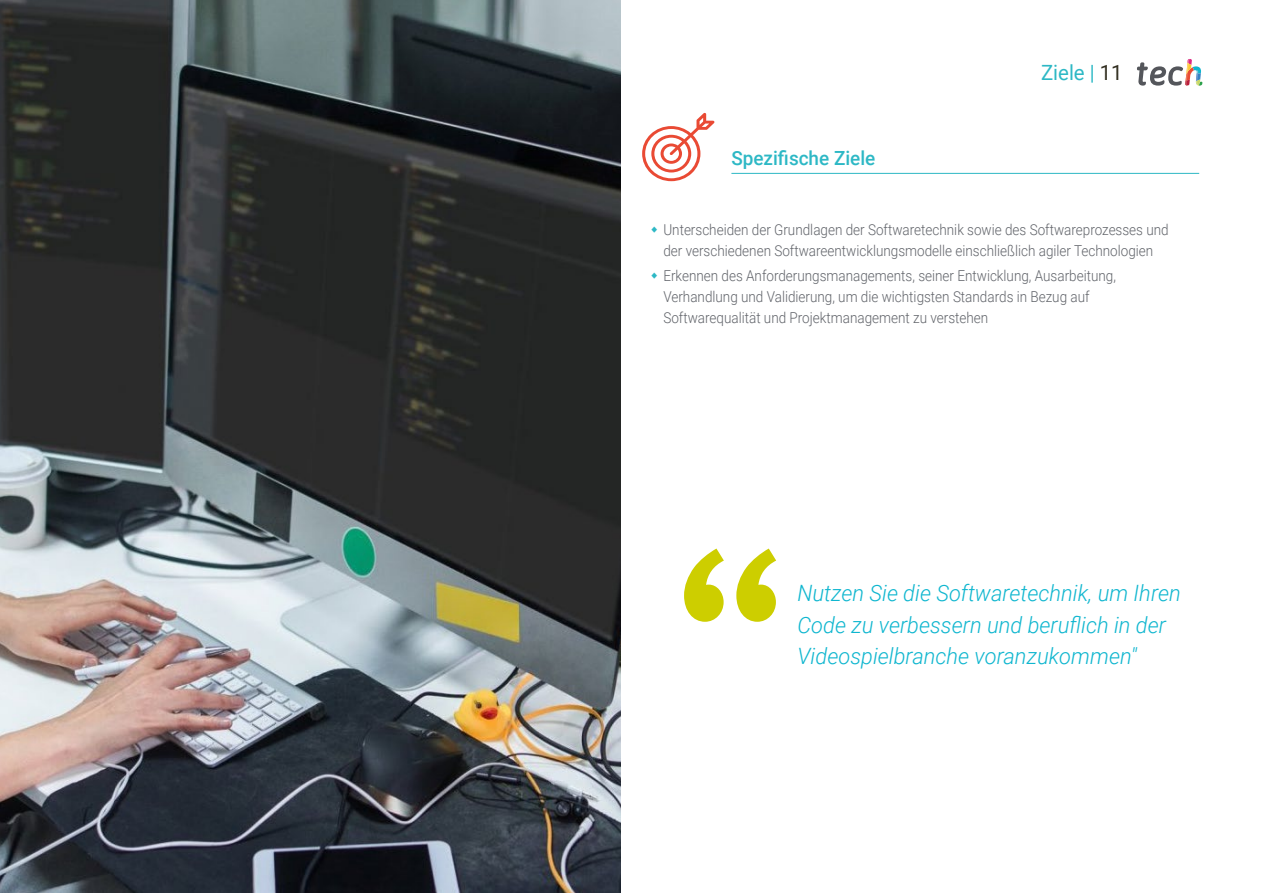
<style>
.page{position:relative;width:1263px;height:893px;background:#fff}
.page>*{position:absolute;margin:0;border:0;box-sizing:border-box;transform-origin:0 0}
.t1{font:italic 300 22.5px/31.5px "Roboto";color:#0fb6cf}
.t2{font:21px "Roboto";color:#2db8c5}
.t3{font:500 19.5px "Roboto";color:#2db8c5}
.t4{font:300 15px/21px "Roboto";color:#61646a;scale:.9 1}
.s1{color:#312e20}
</style>
<div class="page">
<hr style="left:731px;top:173px;width:468px;height:1px;background:#2db8c5">
<svg style="left:642px;top:113px;width:72px;height:68px"></svg>
<img style="left:0;top:0;width:621px;height:893px">
<svg style="left:1137px;top:59px;width:65px;height:27px"></svg>
<svg style="left:684px;top:549px;width:92px;height:73px"></svg>
<h3 class="t3" style="left:731px;top:144px;width:145px">Spezifische Ziele</h3>
<h2 class="t2" style="left:1041px;top:57px;width:83px">Ziele | <span class="s1">11</span></h2>
<p class="t4" style="left:663px;top:218px;width:563px">Unterscheiden der Grundlagen der Softwaretechnik sowie des Softwareprozesses und der verschiedenen Softwareentwicklungsmodelle einschließlich agiler Technologien</p>
<p class="t4" style="left:663px;top:265px;width:504px">Erkennen des Anforderungsmanagements, seiner Entwicklung, Ausarbeitung,<br>Verhandlung und Validierung, um die wichtigsten Standards in Bezug auf<br>Softwarequalität und Projektmanagement zu verstehen</p>
<h1 class="t1" style="left:797px;top:577px;width:385px">Nutzen Sie die Softwaretechnik, um Ihren<br>Code zu verbessern und beruflich in der<br>Videospielbranche voranzukommen"</h1>
</div>
